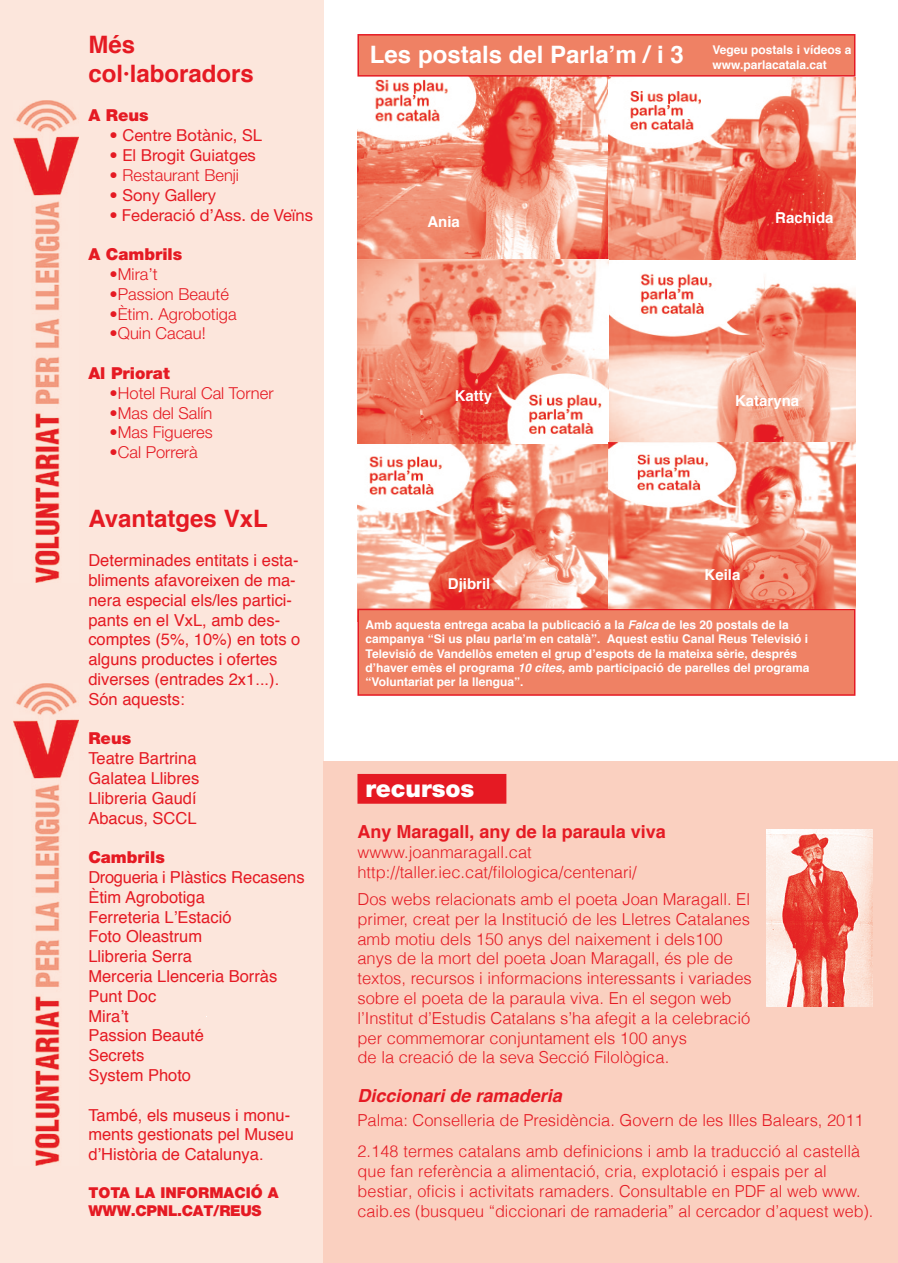
<style>
.page{position:relative;width:898px;height:1263px;background:#fff}
.page>*{position:absolute;margin:0;border:0;box-sizing:border-box;transform-origin:0 0}
.t1{font:700 24px "Helvetica";color:#fff}
.t2{font:700 24px/28.8px "Helvetica";color:#e51a23}
.t3{font:900 24px "Helvetica Neue";color:#fff}
.t4{font:700 18px "Helvetica";color:#e51a23}
.t5{font:italic 700 18px "Helvetica";color:#e51a23}
.t6{font:300 16.5px/19.8px "Helvetica";color:#e51a23}
.t7{font:16.5px/19.8px "Helvetica";color:#e51a23}
.t8{font:300 16.5px "Helvetica Neue";color:#e51a23}
.t9{font:16.5px "Helvetica Neue";color:#e51a23}
.t10{font:900 16.5px "Helvetica Neue";color:#e51a23}
.t11{font:700 15px "Helvetica";color:#fff}
.t12{font:900 15px "Helvetica Neue";letter-spacing:-.01em;color:#e51a23}
.t13{font:700 12px/14.4px "Helvetica";color:#fff}
.s1{font-weight:300}
.s2{font-style:italic}
</style>
<div class="page">
<div style="left:0;top:0;width:323px;height:1263px;background:#fce6dc"></div>
<div style="left:323px;top:761px;width:574px;height:502px;background:#fad0c0"></div>
<div style="left:357px;top:774px;width:149px;height:30px;background:#e51a23;border:2px solid #e51a23"></div>
<img style="left:766px;top:829px;width:106px;height:178px">
<img style="left:357px;top:77px;width:251px;height:532px">
<img style="left:608px;top:259px;width:247px;height:350px">
<img style="left:608px;top:78px;width:247px;height:181px">
<div style="left:357px;top:34px;width:498px;height:43px;background:#ef8164;border:2px solid #e51a23"></div>
<div style="left:357px;top:609px;width:498px;height:87px;background:#ef8164;border:2px solid #e51a23"></div>
<img style="left:14px;top:683px;width:64px;height:482px">
<img style="left:14px;top:101px;width:64px;height:482px">
<h1 class="t2" style="left:88px;top:31px;width:167px">Més col·laboradors</h1>
<p class="t10" style="left:88px;top:106px;width:62px">A Reus</p>
<p class="t9" style="left:110px;top:126px;width:154px"><span class="s1">•</span> Centre Botànic, SL</p>
<p class="t9" style="left:110px;top:145px;width:148px"><span class="s1">•</span> El Brogit Guiatges</p>
<p class="t8" style="left:110px;top:165px;width:131px">• Restaurant Benji</p>
<p class="t9" style="left:110px;top:185px;width:108px"><span class="s1">•</span> Sony Gallery</p>
<p class="t9" style="left:110px;top:205px;width:205px"><span class="s1">•</span> Federació d’Ass. de Veïns</p>
<p class="t10" style="left:88px;top:244px;width:95px">A Cambrils</p>
<p class="t8" style="left:110px;top:264px;width:49px">•Mira’t</p>
<p class="t8" style="left:110px;top:284px;width:121px">•Passion Beauté</p>
<p class="t8" style="left:110px;top:304px;width:128px">•Ètim. Agrobotiga</p>
<p class="t8" style="left:110px;top:323px;width:97px">•Quin Cacau!</p>
<p class="t10" style="left:88px;top:363px;width:83px">Al Priorat</p>
<p class="t8" style="left:110px;top:383px;width:165px">•Hotel Rural Cal Torner</p>
<p class="t8" style="left:110px;top:403px;width:104px">•Mas del Salín</p>
<p class="t8" style="left:110px;top:422px;width:104px">•Mas Figueres</p>
<p class="t8" style="left:110px;top:442px;width:90px">•Cal Porrerà</p>
<h1 class="t2" style="left:88px;top:504px;width:181px">Avantatges VxL</h1>
<p class="t7" style="left:88px;top:551px;width:213px">Determinades entitats i esta&shy;bliments afavoreixen de ma&shy;nera especial els/les partici&shy;pants en el VxL, amb des&shy;comptes (5%, 10%) en tots o alguns productes i ofertes diverses (entrades 2x1...).<br>Són aquests:</p>
<p class="t10" style="left:88px;top:729px;width:44px">Reus</p>
<p class="t7" style="left:88px;top:749px;width:112px">Teatre Bartrina<br>Galatea Llibres<br>Llibreria Gaudí<br>Abacus, SCCL</p>
<p class="t10" style="left:88px;top:847px;width:78px">Cambrils</p>
<p class="t7" style="left:88px;top:868px;width:218px">Drogueria i Plàstics Recasens<br>Ètim Agrobotiga<br>Ferreteria L’Estació<br>Foto Oleastrum<br>Llibreria Serra<br>Merceria Llenceria Borràs<br>Punt Doc<br>Mira’t<br>Passion Beauté<br>Secrets<br>System Photo</p>
<p class="t7" style="left:88px;top:1105px;width:207px">També, els museus i monu&shy;ments gestionats pel Museu d’Història de Catalunya.</p>
<p class="t12" style="left:88px;top:1184px;width:121px">Tota la informaci</p>
<p class="t12" style="left:251px;top:1184px;width:28px">ó a</p>
<p class="t12" style="left:88px;top:1202px;width:59px">www.cpnl</p>
<p class="t12" style="left:177px;top:1202px;width:16px">.cat</p>
<p class="t12" style="left:213px;top:1202px;width:48px">/reus</p>
<h1 class="t1" style="left:370px;top:36px;width:483px">Les postals del Parla’m / i 3 <sup>Vegeu</sup> <sup>postals</sup> <sup>i</sup> <sup>vídeos</sup> <sup>a</sup></h1>
<p class="t13" style="left:712px;top:58px;width:116px">www.parlacatala.cat</p>
<p class="t11" style="left:427px;top:210px;width:34px">Ania</p>
<p class="t11" style="left:774px;top:205px;width:60px">Rachida</p>
<p class="t11" style="left:454px;top:384px;width:39px">Katty</p>
<p class="t11" style="left:734px;top:388px;width:66px">Kataryna</p>
<p class="t11" style="left:447px;top:571px;width:44px">Djibril</p>
<p class="t11" style="left:704px;top:563px;width:37px">Keila</p>
<p class="t13" style="left:365px;top:617px;width:445px">Amb aquesta entrega acaba la publicació a la <span class="s2">Falca</span> de les 20 postals de la campanya “Si us plau parla’m en català”. Aquest estiu Canal Reus Televisió i Televisió de Vandellòs emeten el grup d’espots de la mateixa sèrie, després d’haver emès el programa <span class="s2">10 cites,</span> amb participació de parelles del programa “Voluntariat per la llengua”.</p>
<h1 class="t3" style="left:365px;top:774px;width:110px">recursos</h1>
<p class="t4" style="left:357px;top:817px;width:310px">Any Maragall, any de la paraula viva</p>
<p class="t6" style="left:357px;top:842px;width:281px">wwww.joanmaragall.cat http://taller.iec.cat/filologica/centenari/</p>
<p class="t6" style="left:357px;top:889px;width:396px">Dos webs relacionats amb el poeta Joan Maragall. El primer, creat per la Institució de les Lletres Catalanes amb motiu dels 150 anys del naixement i dels100 anys de la mort del poeta Joan Maragall, és ple de textos, recursos i informacions interessants i variades sobre el poeta de la paraula viva. En el segon web l’Institut d’Estudis Catalans s’ha afegit a la celebració per commemorar conjuntament els 100 anys<br>de la creació de la seva Secció Filològica.</p>
<p class="t5" style="left:357px;top:1081px;width:206px">Diccionari de ramaderia</p>
<p class="t6" style="left:357px;top:1104px;width:507px;line-height:31.3px">Palma: Conselleria de Presidència. Govern de les Illes Balears, 2011<br>2.148 termes catalans amb definicions i amb la traducció al castellà</p>
<p class="t6" style="left:357px;top:1161px;width:517px">que fan referència a alimentació, cria, explotació i espais per al bestiar, oficis i activitats ramaders. Consultable en PDF al web www. caib.es (busqueu “diccionari de ramaderia” al cercador d’aquest web).</p>
</div>
